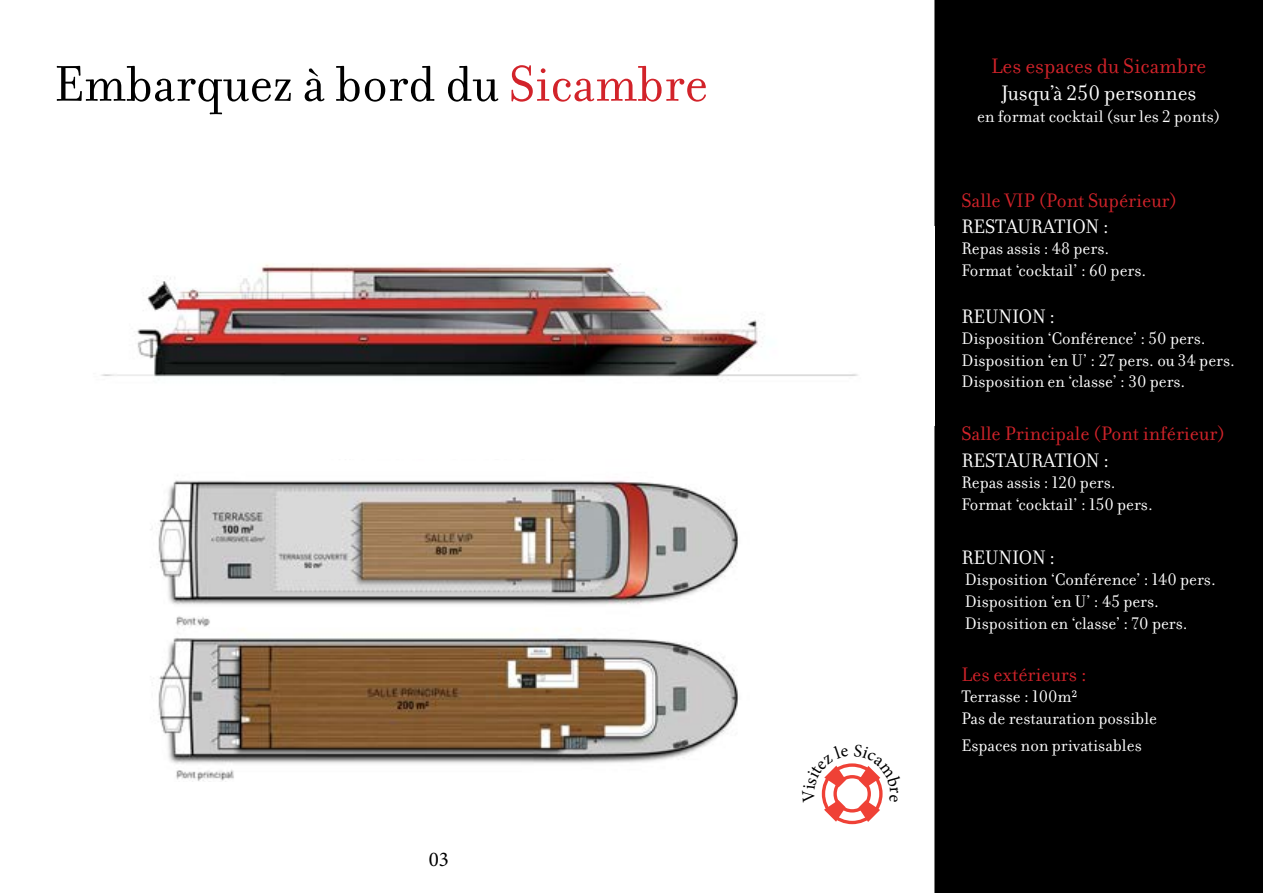
<style>
.page{position:relative;width:1263px;height:893px;background:#fff}
.page>*{position:absolute;margin:0;border:0;box-sizing:border-box;transform-origin:0 0}
.t1{font:54px "Filosofia Lining OT";color:#000}
.t2{font:22.5px "Filosofia Lining OT";color:#d2232a}
.t3{font:22.5px "Filosofia Lining OT";color:#fff}
.t4{font:21px "Filosofia Lining OT";color:#d2232a}
.t5{font:21px "Filosofia Lining OT";color:#fff}
.t6{font:21px "Minion Pro";color:#000}
.t7{font:18px/21.6px "Filosofia Lining OT";color:#fff}
.s1{color:#d2232a}
</style>
<div class="page">
<div style="left:935px;top:1px;width:327px;height:891px;background:#000"></div>
<div style="left:934px;top:0;width:329px;height:893px;border:2px solid #000"></div>
<img style="left:101px;top:264px;width:757px;height:116px">
<img style="left:150px;top:480px;width:588px;height:301px">
<svg style="left:821px;top:763px;width:62px;height:61px"></svg>
<h1 class="t1" style="left:54px;top:54px;width:656px">Embarquez à bord du <span class="s1">Sicambre</span></h1>
<p class="t6" style="left:429px;top:845px;width:22px">03</p>
<p class="t2" style="left:991px;top:54px;width:217px">Les espaces du Sicambre</p>
<p class="t3" style="left:1001px;top:81px;width:197px">Jusqu’à 250 personnes</p>
<p class="t7" style="left:977px;top:106px;width:245px">en format cocktail (sur les 2 ponts)</p>
<p class="t4" style="left:961px;top:189px;width:217px">Salle VIP (Pont Supérieur)</p>
<p class="t5" style="left:961px;top:214px;width:149px">RESTAURATION :</p>
<p class="t7" style="left:961px;top:238px;width:186px">Repas assis : 48 pers.<br>Format ‘cocktail’ : 60 pers.</p>
<p class="t5" style="left:961px;top:304px;width:95px">REUNION :</p>
<p class="t7" style="left:961px;top:328px;width:275px">Disposition ‘Conférence’ : 50 pers.<br>Disposition ‘en U’ : 27 pers. ou 34 pers.<br>Disposition en ‘classe’ : 30 pers.</p>
<p class="t4" style="left:961px;top:421px;width:265px">Salle Principale (Pont inférieur)</p>
<p class="t5" style="left:961px;top:448px;width:149px">RESTAURATION :</p>
<p class="t7" style="left:961px;top:472px;width:193px">Repas assis : 120 pers.<br>Format ‘cocktail’ : 150 pers.</p>
<p class="t5" style="left:961px;top:546px;width:95px">REUNION :</p>
<p class="t7" style="left:965px;top:569px;width:253px">Disposition ‘Conférence’ : 140 pers.<br>Disposition ‘en U’ : 45 pers.<br>Disposition en ‘classe’ : 70 pers.</p>
<p class="t4" style="left:961px;top:663px;width:127px">Les extérieurs :</p>
<p class="t7" style="left:961px;top:686px;width:197px">Terrasse : 100m²<br>Pas de restauration possible</p>
<p class="t7" style="left:961px;top:735px;width:182px">Espaces non privatisables</p>
</div>
